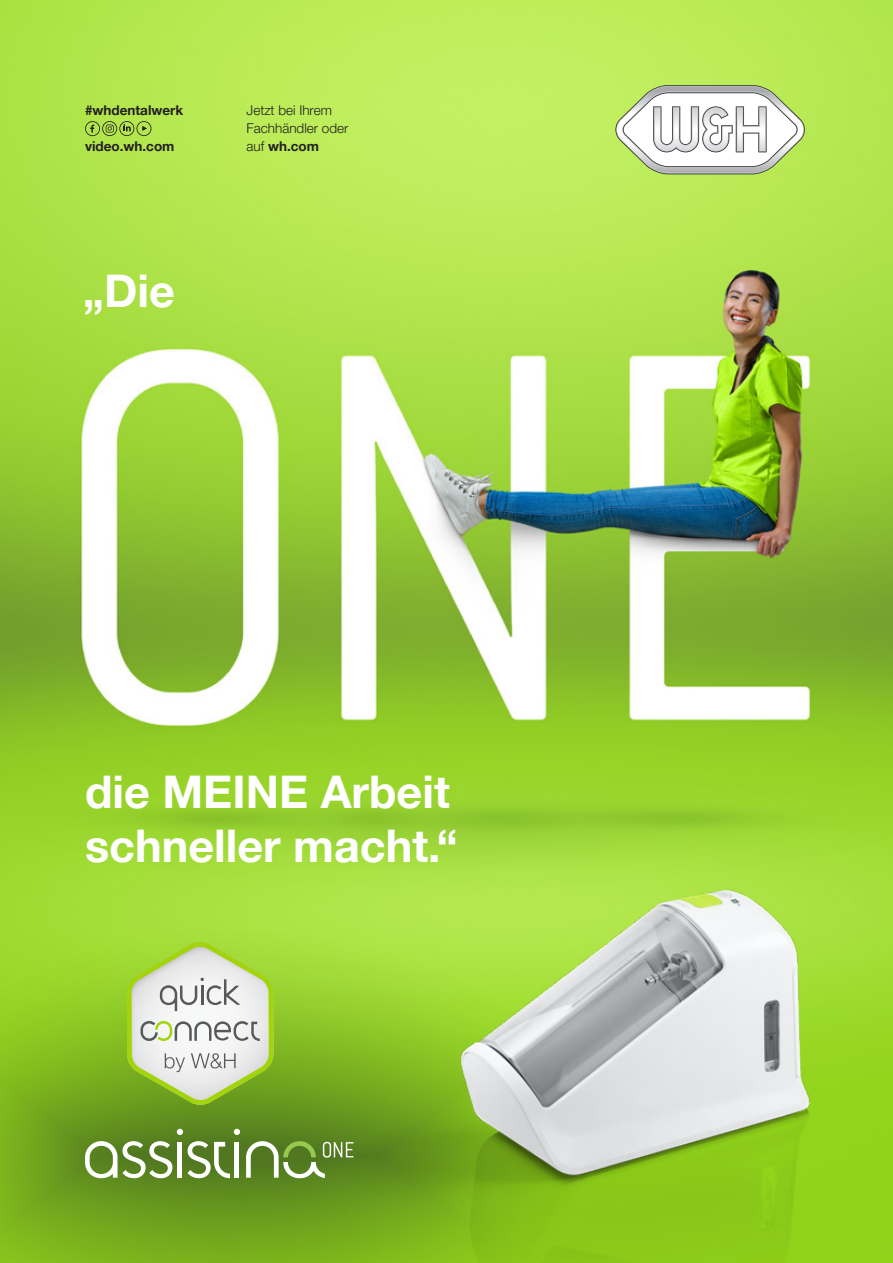
<style>
.page{position:relative;width:893px;height:1263px;background:#fff}
.page>*{position:absolute;margin:0;border:0;box-sizing:border-box;transform-origin:0 0}
.t1{font:700 45px/54px "Helvetica Neue World 75";color:#fff}
.t2{font:700 13.5px "Helvetica Neue World 75";color:#231f20}
.t3{font:13.5px/18px "Helvetica Neue World 45 Lt";color:#231f20}
.s1{font-family:"Helvetica Neue World 45 Lt";font-weight:400}
</style>
<div class="page">
<img style="left:0;top:0;width:893px;height:910px">
<svg style="left:0;top:910px;width:351px;height:353px;background:#7eb425"></svg>
<svg style="left:615px;top:85px;width:190px;height:89px"></svg>
<img style="left:351px;top:871px;width:542px;height:392px">
<svg style="left:188px;top:1141px;width:42px;height:37px"></svg>
<hr style="left:235px;top:1142px;width:4px;height:36px;background:#fff">
<hr style="left:178px;top:1142px;width:4px;height:36px;background:#fff">
<svg style="left:177px;top:1129px;width:6px;height:6px"></svg>
<svg style="left:234px;top:1129px;width:6px;height:6px"></svg>
<svg style="left:85px;top:1141px;width:87px;height:37px"></svg>
<svg style="left:246px;top:1141px;width:107px;height:37px"></svg>
<svg style="left:116px;top:940px;width:167px;height:167px"></svg>
<svg style="left:85px;top:121px;width:66px;height:15px"></svg>
<p class="t2" style="left:85px;top:102px;width:100px">#whdentalwerk</p>
<p class="t2" style="left:85px;top:138px;width:91px">video.wh.com</p>
<h1 class="t1" style="left:83px;top:264px;width:93px">„Die</h1>
<p class="t3" style="left:247px;top:101px;width:103px">Jetzt bei Ihrem<br>Fachhändler oder</p>
<p class="t2" style="left:247px;top:138px;width:74px"><span class="s1">auf</span> wh.com</p>
<h1 class="t1" style="left:85px;top:766px;width:374px">die MEINE Arbeit schneller macht.“</h1>
</div>
